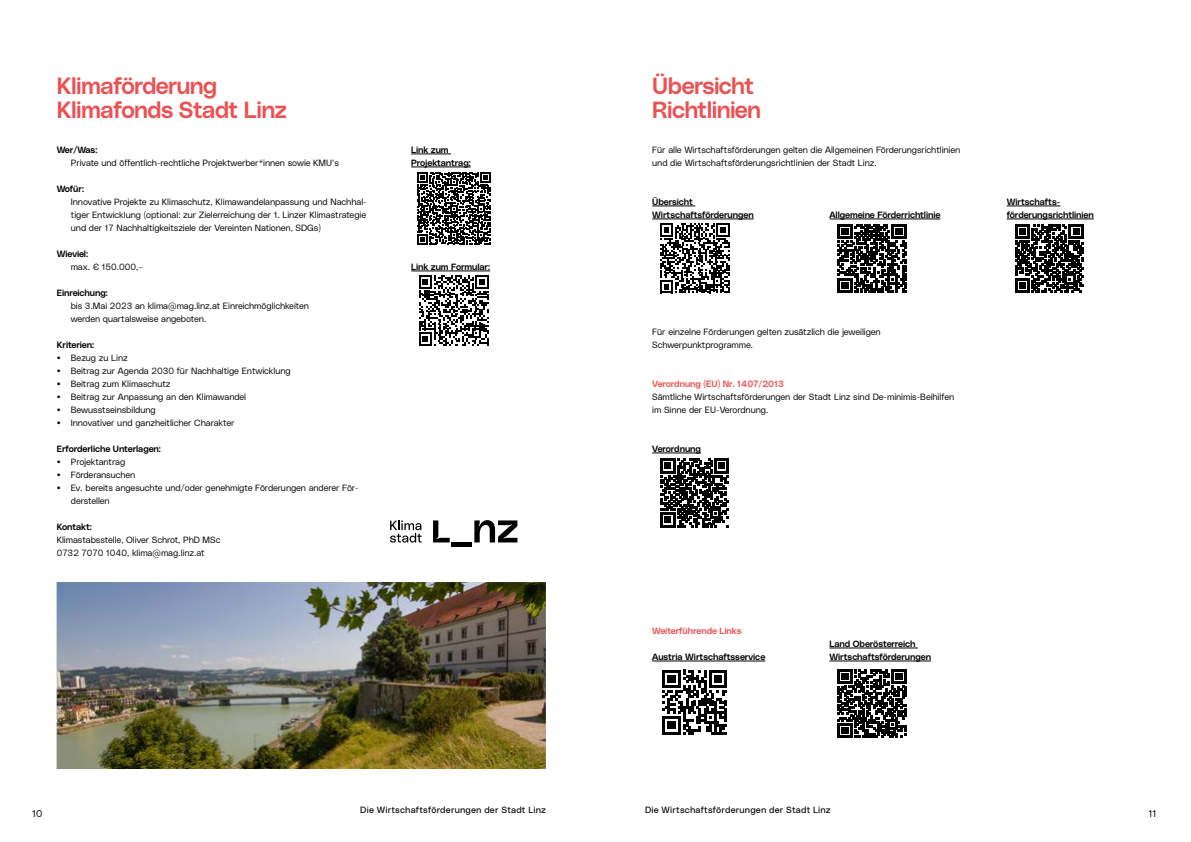
<style>
.page{position:relative;width:1191px;height:842px;background:#fff}
.page>*{position:absolute;margin:0;border:0;box-sizing:border-box;transform-origin:0 0}
.t1{font:23.2px/24.2px "Lentia Nova Median";letter-spacing:-.025em;color:#ea5153}
.t2{font:10px "Lentia Nova Slim";color:#000}
.t3{font:9px/13px "Lentia Nova Slim";letter-spacing:-.01em;color:#000}
.t4{font:9px/13px "Lentia Nova Median";letter-spacing:-.01em;color:#000}
.t5{font:9px "Lentia Nova Neutral";letter-spacing:.015em;color:#000}
.t6{font:9px "Lentia Nova Median";letter-spacing:-.01em;color:#ea5153}
</style>
<div class="page">
<hr style="left:829px;top:219px;width:111px;height:1px;background:#000">
<svg style="left:837px;top:224px;width:69px;height:68px"></svg>
<hr style="left:411px;top:154px;width:40px;height:1px;background:#000">
<hr style="left:411px;top:167px;width:60px;height:1px;background:#000">
<svg style="left:417px;top:172px;width:73px;height:73px"></svg>
<hr style="left:411px;top:271px;width:79px;height:1px;background:#000">
<svg style="left:419px;top:276px;width:70px;height:69px"></svg>
<svg style="left:390px;top:520px;width:32px;height:23px"></svg>
<div style="left:451px;top:542px;width:21px;height:5px;background:#000"></div>
<svg style="left:433px;top:520px;width:17px;height:22px"></svg>
<svg style="left:474px;top:520px;width:43px;height:22px"></svg>
<hr style="left:1006px;top:206px;width:54px;height:1px;background:#000">
<hr style="left:1006px;top:219px;width:87px;height:1px;background:#000">
<hr style="left:829px;top:648px;width:89px;height:1px;background:#000">
<hr style="left:829px;top:661px;width:102px;height:1px;background:#000">
<hr style="left:652px;top:206px;width:43px;height:1px;background:#000">
<hr style="left:652px;top:219px;width:101px;height:1px;background:#000">
<hr style="left:652px;top:661px;width:113px;height:1px;background:#000">
<hr style="left:652px;top:453px;width:49px;height:1px;background:#000">
<svg style="left:1015px;top:224px;width:68px;height:68px"></svg>
<svg style="left:837px;top:669px;width:69px;height:69px"></svg>
<svg style="left:660px;top:223px;width:69px;height:70px"></svg>
<svg style="left:662px;top:670px;width:65px;height:64px"></svg>
<svg style="left:660px;top:459px;width:69px;height:68px"></svg>
<img style="left:57px;top:582px;width:489px;height:187px">
<h1 class="t1" style="left:57px;top:71px;width:232px">Klimaförderung<br>Klimafonds Stadt Linz</h1>
<h1 class="t1" style="left:652px;top:71px;width:110px">Übersicht<br>Richtlinien</h1>
<p class="t4" style="left:411px;top:143px;width:61px">Link zum<br>Projektantrag:</p>
<p class="t4" style="left:57px;top:143px;width:42px">Wer/Was:</p>
<p class="t3" style="left:71px;top:156px;width:269px">Private und öffentlich-rechtliche Projektwerber*innen sowie KMU‘s</p>
<p class="t4" style="left:57px;top:182px;width:29px">Wofür:</p>
<p class="t3" style="left:71px;top:195px;width:297px;text-align:justify">Innovative Projekte zu Klimaschutz, Klimawandelanpassung und Nachhal&shy;tiger Entwicklung (optional: zur Zielerreichung der 1. Linzer Klimastrategie und der 17 Nachhaltigkeitsziele der Vereinten Nationen, SDGs)</p>
<p class="t4" style="left:57px;top:247px;width:33px">Wieviel:</p>
<p class="t3" style="left:71px;top:260px;width:74px">max. € 150.000,–</p>
<p class="t4" style="left:57px;top:286px;width:53px">Einreichung:</p>
<p class="t3" style="left:71px;top:299px;width:240px">bis 3.Mai 2023 an klima@mag.linz.at Einreichmöglichkeiten werden quartalsweise angeboten.</p>
<p class="t4" style="left:57px;top:338px;width:39px">Kriterien:</p>
<p class="t3" style="left:57px;top:351px;width:73px">• Bezug zu Linz</p>
<p class="t3" style="left:57px;top:364px;width:235px">• Beitrag zur Agenda 2030 für Nachhaltige Entwicklung</p>
<p class="t3" style="left:57px;top:377px;width:115px">• Beitrag zum Klimaschutz</p>
<p class="t3" style="left:57px;top:390px;width:191px">• Beitrag zur Anpassung an den Klimawandel</p>
<p class="t3" style="left:57px;top:403px;width:101px">• Bewusstseinsbildung</p>
<p class="t3" style="left:57px;top:416px;width:179px">• Innovativer und ganzheitlicher Charakter</p>
<p class="t4" style="left:57px;top:442px;width:106px">Erforderliche Unterlagen:</p>
<p class="t3" style="left:57px;top:455px;width:70px">• Projektantrag</p>
<p class="t3" style="left:57px;top:468px;width:80px">• Förderansuchen</p>
<p class="t3" style="left:71px;top:481px;width:289px;text-indent:-14px">• Ev. bereits angesuchte und/oder genehmigte Förderungen anderer För&shy;derstellen</p>
<p class="t4" style="left:57px;top:520px;width:37px">Kontakt:</p>
<p class="t3" style="left:57px;top:533px;width:165px">Klimastabsstelle, Oliver Schrot, PhD MSc<br>0732 7070 1040, klima@mag.linz.at</p>
<p class="t3" style="left:652px;top:143px;width:309px">Für alle Wirtschaftsförderungen gelten die Allgemeinen Förderungsrichtlinien und die Wirtschaftsförderungsrichtlinien der Stadt Linz.</p>
<p class="t4" style="left:652px;top:195px;width:103px">Übersicht<br>Wirtschaftsförderungen</p>
<p class="t4" style="left:829px;top:208px;width:112px">Allgemeine Förderrichtlinie</p>
<p class="t4" style="left:411px;top:260px;width:80px">Link zum Formular:</p>
<p class="t3" style="left:652px;top:325px;width:230px">Für einzelne Förderungen gelten zusätzlich die jeweiligen<br>Schwerpunktprogramme.</p>
<p class="t6" style="left:652px;top:377px;width:133px">Verordnung (EU) Nr. 1407/2013</p>
<p class="t3" style="left:652px;top:390px;width:303px">Sämtliche Wirtschaftsförderungen der Stadt Linz sind De-minimis-Beihilfen im Sinne der EU-Verordnung.</p>
<p class="t4" style="left:652px;top:442px;width:50px">Verordnung</p>
<p class="t6" style="left:652px;top:624px;width:91px">Weiterführende Links</p>
<p class="t4" style="left:652px;top:650px;width:115px">Austria Wirtschaftsservice</p>
<p class="t4" style="left:829px;top:637px;width:103px">Land Oberösterreich<br>Wirtschaftsförderungen</p>
<p class="t4" style="left:1006px;top:195px;width:89px">Wirtschafts&shy;förderungsrichtlinien</p>
<p class="t5" style="left:360px;top:803px;width:187px">Die Wirtschaftsförderungen der Stadt Linz</p>
<p class="t5" style="left:645px;top:803px;width:187px">Die Wirtschaftsförderungen der Stadt Linz</p>
<p class="t2" style="left:32px;top:806px;width:12px">10</p>
<p class="t2" style="left:1148px;top:806px;width:10px">11</p>
</div>
